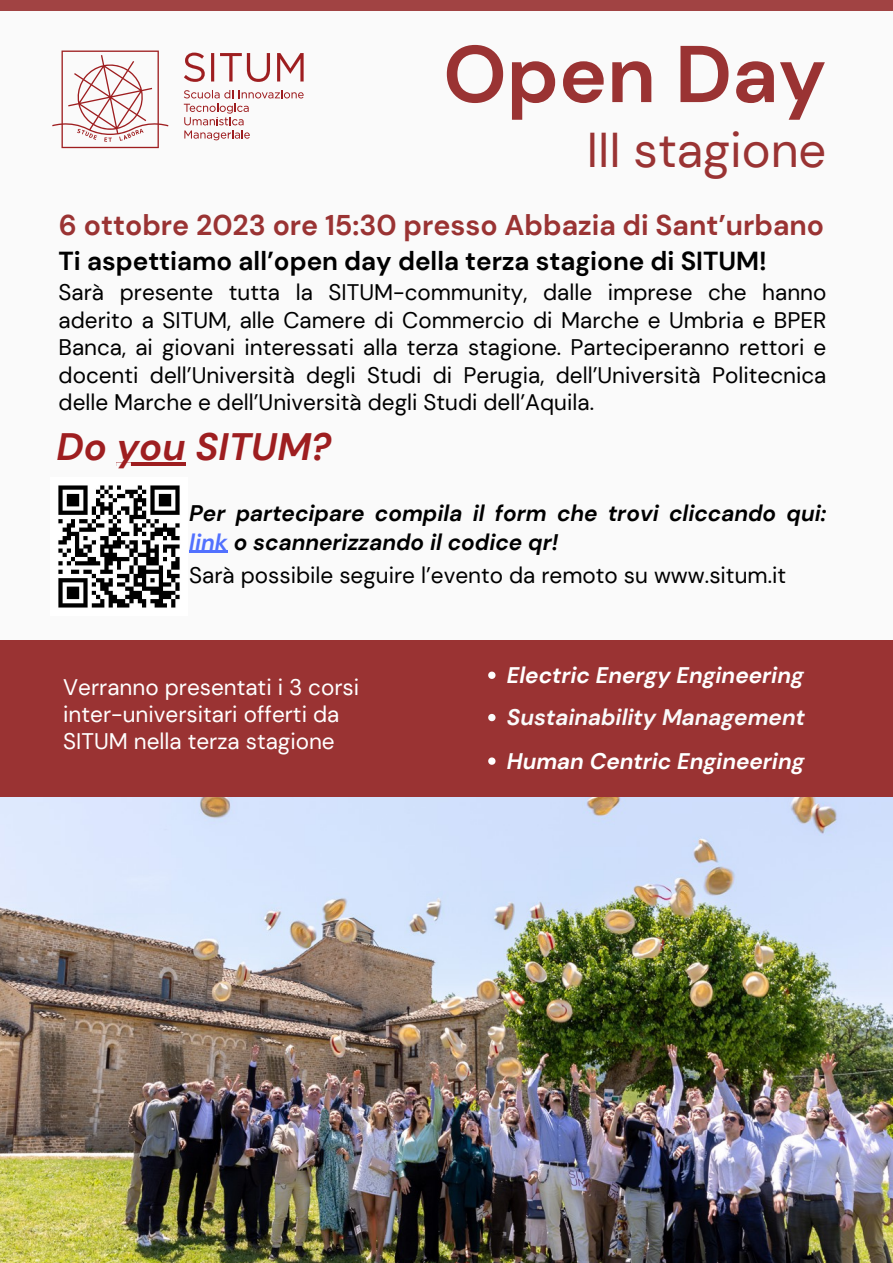
<style>
.page{position:relative;width:893px;height:1263px;background:#fafafa}
.page>*{position:absolute;margin:0;border:0;box-sizing:border-box;transform-origin:0 0}
.t1{font:700 80.25px "DM Sans";color:#9a3333}
.t2{font:48.75px "DM Sans";color:#9a3333}
.t3{font:italic 700 38.17px "DM Sans";color:#9e1e20}
.t4{font:700 28.5px "DM Sans";color:#9a3333}
.t5{font:700 26.03px "DM Sans";color:#000}
.t6{font:22.5px/27.6px "DM Sans";color:#000;text-align:justify}
.t7{font:italic 700 22.5px/28.1px "DM Sans";color:#000}
.t8{font:22.5px/27px "DM Sans";color:#fff}
.t9{font:italic 700 22.5px "DM Sans";color:#fff}
.t10{font:italic 700 22.5px "DM Sans";color:#fafafa}
.s1{color:#5271ff}
</style>
<div class="page">
<img style="left:0;top:796px;width:893px;height:467px">
<div style="left:0;top:0;width:893px;height:11px;background:#a14343"></div>
<div style="left:0;top:640px;width:893px;height:156px;background:#9a3333"></div>
<img style="left:58px;top:485px;width:122px;height:123px">
<svg style="left:488px;top:671px;width:7px;height:8px"></svg>
<svg style="left:488px;top:714px;width:7px;height:7px"></svg>
<svg style="left:488px;top:757px;width:7px;height:8px"></svg>
<hr style="left:117px;top:463px;width:69px;height:3px;background:#9e1e20">
<hr style="left:189px;top:551px;width:39px;height:2px;background:#5271ff">
<svg style="left:52px;top:51px;width:116px;height:97px"></svg>
<svg style="left:184px;top:53px;width:21px;height:29px"></svg>
<svg style="left:211px;top:53px;width:3px;height:28px"></svg>
<svg style="left:220px;top:53px;width:50px;height:29px"></svg>
<svg style="left:277px;top:53px;width:27px;height:28px"></svg>
<svg style="left:184px;top:90px;width:120px;height:50px"></svg>
<p class="t1" style="left:443px;top:22px;width:385px">Open Day</p>
<p class="t2" style="left:587px;top:118px;width:241px">III stagione</p>
<p class="t4" style="left:59px;top:207px;width:767px">6 ottobre 2023 ore 15:30 presso Abbazia di Sant’urbano</p>
<p class="t5" style="left:59px;top:244px;width:710px">Ti aspettiamo all’open day della terza stagione di SITUM!</p>
<p class="t6" style="left:59px;top:278px;width:769px">Sarà presente tutta la SITUM-community, dalle imprese che hanno aderito a SITUM, alle Camere di Commercio di Marche e Umbria e BPER Banca, ai giovani interessati alla terza stagione. Parteciperanno rettori e docenti dell’Università degli Studi di Perugia, dell’Università Politecnica delle Marche e dell’Università degli Studi dell’Aquila.</p>
<p class="t3" style="left:56px;top:423px;width:276px">Do you SITUM?</p>
<p class="t7" style="left:189px;top:500px;width:638px">Per partecipare compila il form che trovi cliccando qui: <span class="s1">link</span> o scannerizzando il codice qr!</p>
<p class="t6" style="left:189px;top:562px;width:598px">Sarà possibile seguire l’evento da remoto su www.situm.it</p>
<p class="t8" style="left:63px;top:674px;width:297px">Verranno presentati i 3 corsi inter-universitari offerti da<br>SITUM nella terza stagione</p>
<p class="t9" style="left:507px;top:660px;width:298px">Electric Energy Engineering</p>
<p class="t10" style="left:507px;top:703px;width:300px">Sustainability Management</p>
<p class="t9" style="left:507px;top:746px;width:299px">Human Centric Engineering</p>
</div>
